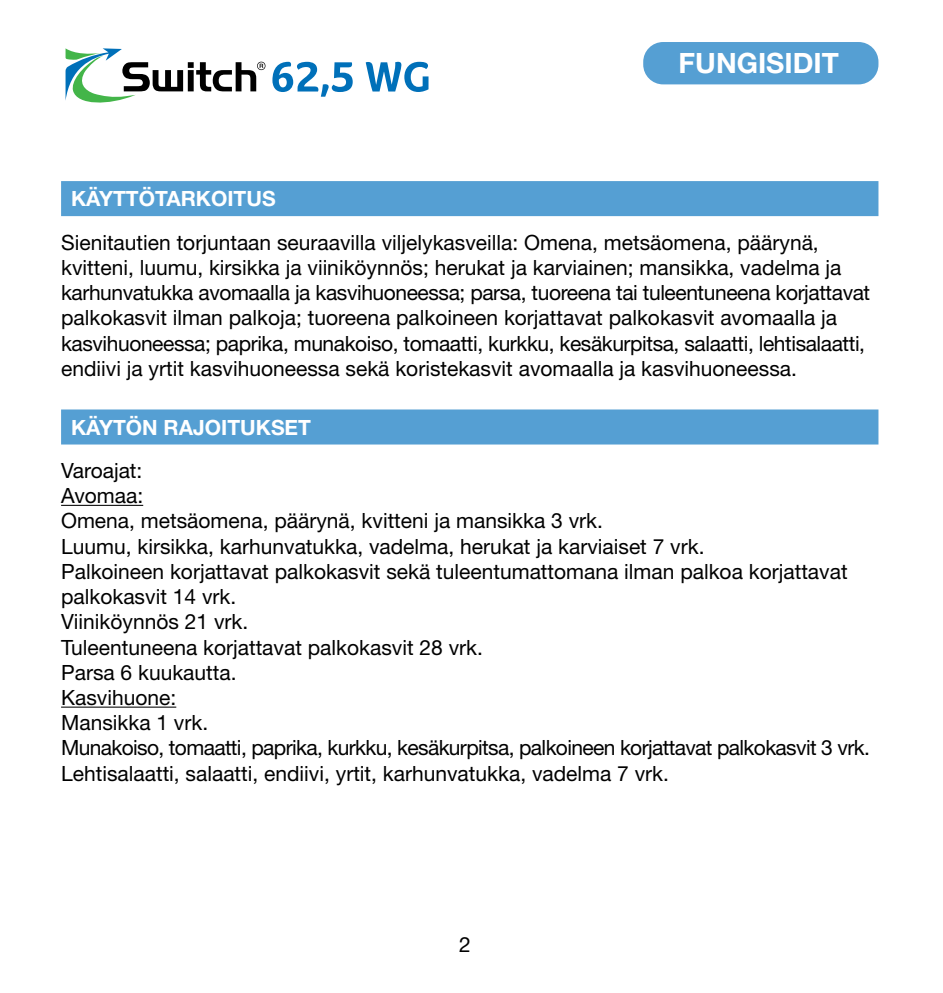
<style>
.page{position:relative;width:943px;height:993px;background:#fff}
.page>*{position:absolute;margin:0;border:0;box-sizing:border-box;transform-origin:0 0}
.t1{font:700 28px "Helvetica Neue LT Std";color:#fff}
.t2{font:21px/25.2px "Helvetica Neue LT Std";color:#000}
.t3{font:700 21px "Helvetica Neue LT Std";color:#fff}
</style>
<div class="page">
<svg style="left:66px;top:48px;width:199px;height:55px"></svg>
<svg style="left:272px;top:62px;width:81px;height:35px"></svg>
<svg style="left:366px;top:62px;width:62px;height:30px"></svg>
<div style="left:61px;top:181px;width:817px;height:35px;background:#559fd3"></div>
<div style="left:61px;top:409px;width:817px;height:35px;background:#559fd3"></div>
<hr style="left:61px;top:504px;width:82px;height:2px;background:#000">
<hr style="left:61px;top:706px;width:115px;height:1px;background:#000">
<div style="left:643px;top:42px;width:235px;height:42px;background:#559fd3;border-radius:20px"></div>
<h1 class="t1" style="left:678px;top:46px;width:162px">FUNGISIDIT</h1>
<p class="t3" style="left:71px;top:186px;width:206px">KÄYTTÖTARKOITUS</p>
<p class="t2" style="left:61px;top:229px;width:810px">Sienitautien torjuntaan seuraavilla viljelykasveilla: Omena, metsäomena, päärynä, kvitteni, luumu, kirsikka ja viiniköynnös; herukat ja karviainen; mansikka, vadelma ja karhunvatukka avomaalla ja kasvihuoneessa; parsa, tuoreena tai tuleentuneena korjattavat palkokasvit ilman palkoja; tuoreena palkoineen korjattavat palkokasvit avomaalla ja kasvihuoneessa; paprika, munakoiso, tomaatti, kurkku, kesäkurpitsa, salaatti, lehtisalaatti, endiivi ja yrtit kasvihuoneessa sekä koristekasvit avomaalla ja kasvihuoneessa.</p>
<p class="t3" style="left:71px;top:414px;width:241px">KÄYTÖN RAJOITUKSET</p>
<p class="t2" style="left:61px;top:457px;width:810px">Varoajat:<br>Avomaa:<br>Omena, metsäomena, päärynä, kvitteni ja mansikka 3 vrk.<br>Luumu, kirsikka, karhunvatukka, vadelma, herukat ja karviaiset 7 vrk.<br>Palkoineen korjattavat palkokasvit sekä tuleentumattomana ilman palkoa korjattavat palkokasvit 14 vrk.<br>Viiniköynnös 21 vrk.<br>Tuleentuneena korjattavat palkokasvit 28 vrk.<br>Parsa 6 kuukautta.<br>Kasvihuone:<br>Mansikka 1 vrk.<br>Munakoiso, tomaatti, paprika, kurkku, kesäkurpitsa, palkoineen korjattavat palkokasvit 3 vrk.<br>Lehtisalaatti, salaatti, endiivi, yrtit, karhunvatukka, vadelma 7 vrk.</p>
<p class="t2" style="left:459px;top:930px;width:13px">2</p>
</div>
